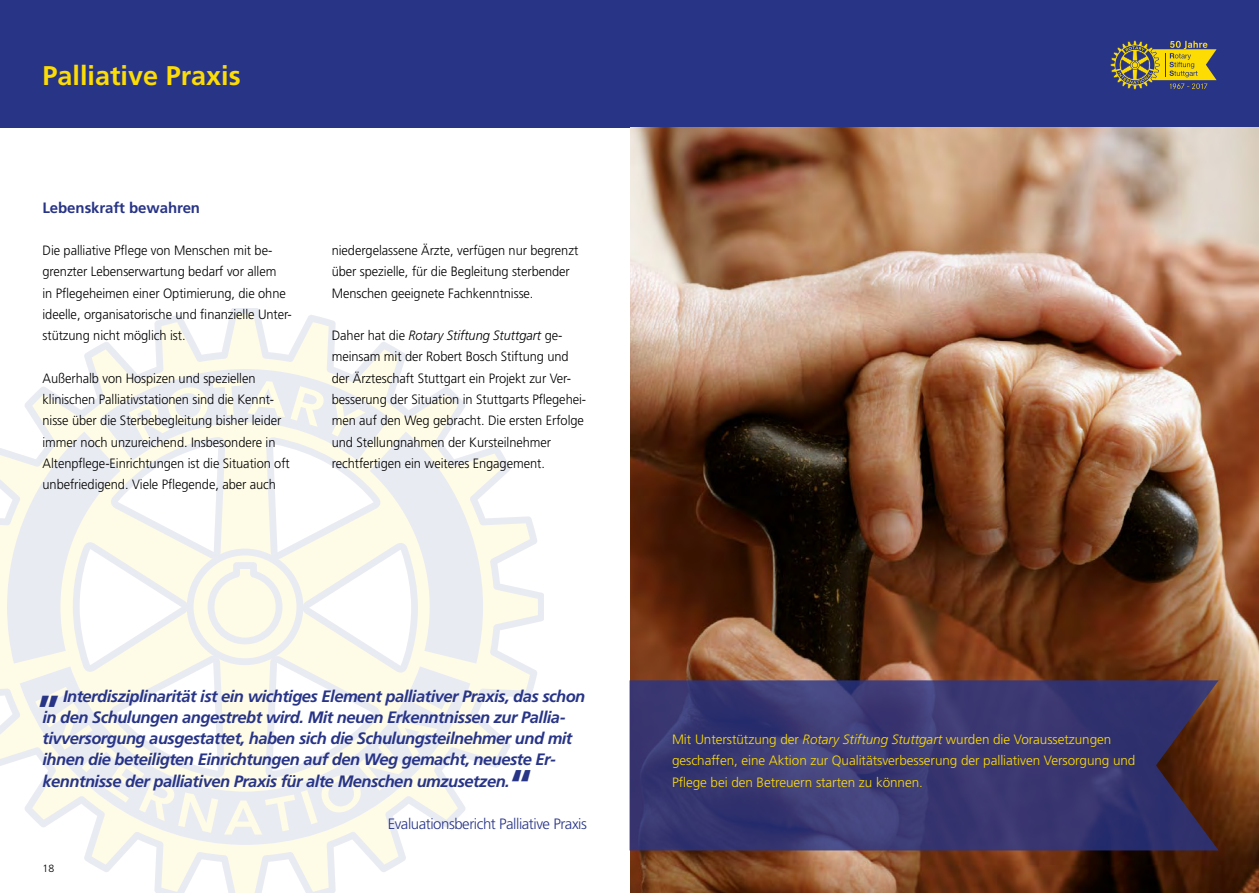
<style>
.page{position:relative;width:1259px;height:893px;background:#fff}
.page>*{position:absolute;margin:0;border:0;box-sizing:border-box;transform-origin:0 0}
.t1{font:700 45px "Frutiger";color:#283587}
.t2{font:700 27px "Frutiger";color:#fddc04}
.t3{font:italic 700 16.5px/21.3px "Frutiger";letter-spacing:-.03em;color:#283587}
.t4{font:300 15px "Frutiger";letter-spacing:-.03em;color:#283587}
.t5{font:700 15px "Frutiger";letter-spacing:-.005em;color:#283587}
.t6{font:300 13.5px/21.3px "Frutiger";letter-spacing:-.005em;color:#000;scale:.95 1}
.t7{font:300 13.5px/21.3px "Frutiger";letter-spacing:-.005em;color:#fddc04}
.t8{font:300 10.5px "Frutiger";color:#000}
.s1{font-style:italic}
</style>
<div class="page">
<div style="left:0;top:0;width:1259px;height:128px;background:#283587"></div>
<svg style="left:1110px;top:40px;width:106px;height:50px"></svg>
<img style="left:1170px;top:41px;width:37px;height:8px">
<img style="left:1169px;top:83px;width:38px;height:6px">
<svg style="left:0;top:308px;width:544px;height:585px"></svg>
<svg style="left:20px;top:666px;width:450px;height:179px"></svg>
<svg style="left:7px;top:369px;width:476px;height:296px"></svg>
<svg style="left:35px;top:687px;width:183px;height:146px"></svg>
<svg style="left:224px;top:794px;width:71px;height:40px;background:#efefef"></svg>
<svg style="left:301px;top:695px;width:153px;height:129px"></svg>
<img style="left:630px;top:128px;width:629px;height:765px">
<svg style="left:629px;top:680px;width:589px;height:170px;background:#3a366c"></svg>
<h2 class="t2" style="left:43px;top:60px;width:200px">Palliative Praxis</h2>
<p class="t5" style="left:43px;top:199px;width:159px">Lebenskraft bewahren</p>
<p class="t6" style="left:43px;top:240px;width:264px">Die palliative Pflege von Menschen mit be&shy;grenzter Lebenserwartung bedarf vor allem<br>in Pflegeheimen einer Optimierung, die ohne ideelle, organisatorische und finanzielle Unter&shy;stützung nicht möglich ist.</p>
<p class="t6" style="left:43px;top:367px;width:262px">Außerhalb von Hospizen und speziellen klinischen Palliativstationen sind die Kennt&shy;nisse über die Sterbebegleitung bisher leider immer noch unzureichend. Insbesondere in Altenpflege-Einrichtungen ist die Situation oft unbefriedigend. Viele Pflegende, aber auch</p>
<p class="t6" style="left:332px;top:240px;width:261px">niedergelassene Ärzte, verfügen nur begrenzt über spezielle, für die Begleitung sterbender<br>Menschen geeignete Fachkenntnisse.</p>
<p class="t6" style="left:332px;top:325px;width:269px">Daher hat die <span class="s1">Rotary Stiftung Stuttgart</span> ge&shy;meinsam mit der Robert Bosch Stiftung und der Ärzteschaft Stuttgart ein Projekt zur Ver&shy;besserung der Situation in Stuttgarts Pflegehei&shy;men auf den Weg gebracht. Die ersten Erfolge und Stellungnahmen der Kursteilnehmer rechtfertigen ein weiteres Engagement.</p>
<p class="t3" style="left:43px;top:685px;width:544px;text-indent:20px">Interdisziplinarität ist ein wichtiges Element palliativer Praxis, das schon in den Schulungen angestrebt wird. Mit neuen Erkenntnissen zur Pallia&shy;tivversorgung ausgestattet, haben sich die Schulungsteilnehmer und mit ihnen die beteiligten Einrichtungen auf den Weg gemacht, neueste Er&shy;kenntnisse der palliativen Praxis für alte Menschen umzusetzen.</p>
<p class="t4" style="left:388px;top:815px;width:201px">Evaluationsbericht Palliative Praxis</p>
<h1 class="t1" style="left:38px;top:660px;width:23px">„</h1>
<h1 class="t1" style="left:532px;top:817px;width:23px;rotate:-180deg">„</h1>
<p class="t8" style="left:43px;top:862px;width:13px">18</p>
<p class="t7" style="left:672px;top:729px;width:465px">Mit Unterstützung der <span class="s1">Rotary Stiftung Stuttgart</span> wurden die Voraussetzungen geschaffen, eine Aktion zur Qualitätsverbesserung der palliativen Versorgung und<br>Pflege bei den Betreuern starten zu können.</p>
</div>
